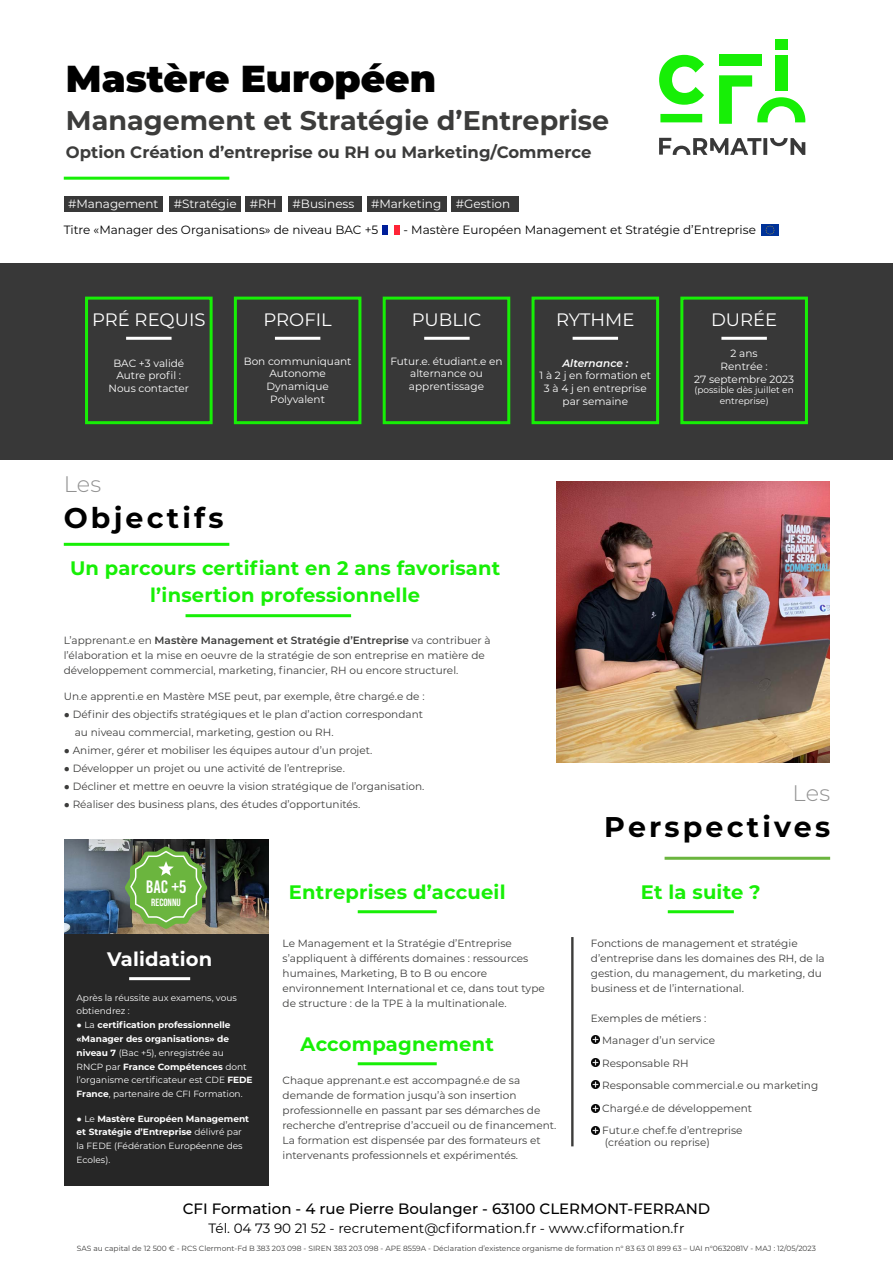
<style>
.page{position:relative;width:893px;height:1263px;background:#fff}
.page>*{position:absolute;margin:0;border:0;box-sizing:border-box;transform-origin:0 0}
.t1{font:900 37.5px "Montserrat";color:#000}
.t2{font:700 28.5px "Montserrat";letter-spacing:.11em;color:#000}
.t3{font:700 27px "Montserrat";color:#3c3c3b}
.t4{font:300 22.5px "Montserrat";letter-spacing:.005em;color:#929292}
.t5{font:700 21px "Montserrat";letter-spacing:.01em;color:#fff}
.t6{font:700 19.5px/27px "Montserrat";letter-spacing:.01em;color:#17ef06;text-align:center}
.t7{font:700 19.5px "Montserrat";letter-spacing:.01em;color:#fff}
.t8{font:18px "Montserrat";color:#fff}
.t9{font:18px "Bebas Kai";color:#fff}
.t10{font:700 16.5px "Montserrat";color:#3c3c3b}
.t11{font:500 15px "Montserrat";color:#000}
.t12{font:13.5px "Montserrat";color:#000}
.t13{font:12px "Montserrat";color:#000}
.t14{font:12px "Montserrat";color:#fff}
.t15{font:10.5px/15px "Montserrat";color:#3c3c3b}
.t16{font:10.5px/12.6px "Montserrat";color:#fff;text-align:center}
.t17{font:italic 600 10.5px "Montserrat";color:#fff}
.t18{font:10.5px "Bebas Neue";color:#fff}
.t19{font:9px/13.8px "Montserrat";color:#fff}
.t20{font:7.5px "Montserrat";color:#3c3c3b}
.s1{font-weight:600}
.s2{font-family:"Arial";font-weight:700;font-size:10.2px}
.s3{font-family:"Arial";font-weight:700}
.s4{font-weight:700}
</style>
<div class="page">
<div style="left:0;top:264px;width:893px;height:196px;background:#383838"></div>
<svg style="left:659px;top:55px;width:45px;height:50px"></svg>
<svg style="left:660px;top:114px;width:42px;height:8px"></svg>
<div style="left:719px;top:55px;width:42px;height:11px;background:#17ef06"></div>
<svg style="left:719px;top:75px;width:86px;height:49px"></svg>
<div style="left:775px;top:55px;width:13px;height:36px;background:#17ef06"></div>
<div style="left:775px;top:39px;width:13px;height:11px;background:#17ef06"></div>
<svg style="left:659px;top:138px;width:146px;height:17px"></svg>
<img style="left:557px;top:481px;width:272px;height:281px">
<hr style="left:64px;top:177px;width:165px;height:3px;background:#17ef06">
<div style="left:85px;top:297px;width:128px;height:127px;border:3px solid #17ef06"></div>
<div style="left:234px;top:297px;width:127px;height:127px;border:3px solid #17ef06"></div>
<div style="left:383px;top:297px;width:127px;height:127px;border:3px solid #17ef06"></div>
<div style="left:531px;top:297px;width:128px;height:127px;border:3px solid #17ef06"></div>
<hr style="left:126px;top:337px;width:46px;height:3px;background:#fff">
<hr style="left:275px;top:337px;width:45px;height:3px;background:#fff">
<hr style="left:424px;top:337px;width:46px;height:3px;background:#fff">
<hr style="left:573px;top:337px;width:45px;height:3px;background:#fff">
<div style="left:680px;top:297px;width:128px;height:127px;border:3px solid #17ef06"></div>
<hr style="left:721px;top:337px;width:46px;height:3px;background:#fff">
<hr style="left:186px;top:614px;width:165px;height:3px;background:#17ef06">
<hr style="left:64px;top:543px;width:165px;height:3px;background:#17ef06">
<hr style="left:665px;top:857px;width:165px;height:3px;background:#6bb53e">
<div style="left:64px;top:196px;width:99px;height:16px;background:#383838"></div>
<div style="left:367px;top:196px;width:79px;height:16px;background:#383838"></div>
<div style="left:246px;top:196px;width:36px;height:16px;background:#383838"></div>
<hr style="left:571px;top:937px;width:3px;height:209px;background:#3c3c3b">
<hr style="left:668px;top:910px;width:66px;height:3px;background:#17ef06">
<hr style="left:358px;top:910px;width:79px;height:3px;background:#17ef06">
<svg style="left:591px;top:1036px;width:8px;height:7px"></svg>
<svg style="left:591px;top:1058px;width:8px;height:8px"></svg>
<svg style="left:591px;top:1081px;width:8px;height:7px"></svg>
<svg style="left:591px;top:1104px;width:8px;height:8px"></svg>
<svg style="left:591px;top:1127px;width:8px;height:7px"></svg>
<hr style="left:358px;top:1062px;width:79px;height:3px;background:#17ef06">
<img style="left:383px;top:225px;width:17px;height:9px">
<img style="left:761px;top:224px;width:17px;height:12px">
<img style="left:64px;top:839px;width:204px;height:95px">
<div style="left:64px;top:934px;width:204px;height:252px;background:#262626"></div>
<hr style="left:129px;top:977px;width:61px;height:3px;background:#fff">
<div style="left:288px;top:196px;width:74px;height:16px;background:#383838"></div>
<div style="left:452px;top:196px;width:67px;height:16px;background:#383838"></div>
<div style="left:169px;top:196px;width:72px;height:16px;background:#383838"></div>
<svg style="left:125px;top:846px;width:82px;height:83px;background:#73a151"></svg>
<h1 class="t1" style="left:66px;top:50px;width:372px">Mastère Européen</h1>
<h3 class="t3" style="left:66px;top:101px;width:545px">Management et Stratégie d’Entreprise</h3>
<h3 class="t10" style="left:66px;top:140px;width:527px">Option Création d’entreprise ou RH ou Marketing/Commerce</h3>
<p class="t14" style="left:68px;top:195px;width:92px">#Management</p>
<p class="t14" style="left:250px;top:195px;width:28px">#RH</p>
<p class="t14" style="left:371px;top:195px;width:72px">#Marketing</p>
<p class="t14" style="left:174px;top:195px;width:64px">#Stratégie</p>
<p class="t14" style="left:293px;top:195px;width:63px">#Business</p>
<p class="t14" style="left:456px;top:195px;width:56px">#Gestion</p>
<p class="t13" style="left:64px;top:221px;width:316px">Titre «Manager des Organisations» de niveau BAC +5</p>
<p class="t13" style="left:404px;top:221px;width:354px">- Mastère Européen Management et Stratégie d’Entreprise</p>
<h3 class="t8" style="left:92px;top:307px;width:115px">PRÉ REQUIS</h3>
<h3 class="t8" style="left:263px;top:307px;width:70px">PROFIL</h3>
<h3 class="t8" style="left:412px;top:307px;width:71px">PUBLIC</h3>
<h3 class="t8" style="left:556px;top:307px;width:80px">RYTHME</h3>
<p class="t16" style="left:109px;top:356px;width:82px">BAC +3 validé<br>Autre profil :<br>Nous contacter</p>
<p class="t16" style="left:244px;top:354px;width:109px">Bon communiquant<br>Autonome<br>Dynamique<br>Polyvalent</p>
<p class="t16" style="left:390px;top:354px;width:114px">Futur.e. étudiant.e en alternance ou apprentissage</p>
<p class="t17" style="left:562px;top:356px;width:67px">Alternance :</p>
<p class="t16" style="left:539px;top:369px;width:113px">1 à 2 j en formation et<br>3 à 4 j en entreprise par semaine</p>
<h3 class="t4" style="left:64px;top:468px;width:39px">Les</h3>
<h2 class="t2" style="left:64px;top:497px;width:161px">Objectifs</h2>
<h3 class="t6" style="left:70px;top:554px;width:432px">Un parcours certifiant en 2 ans favorisant l’insertion professionnelle</h3>
<h3 class="t8" style="left:711px;top:307px;width:68px">DURÉE</h3>
<p class="t16" style="left:694px;top:347px;width:102px">2 ans<br>Rentrée :<br>27 septembre 2023</p>
<p class="t19" style="left:694px;top:384px;width:101px;line-height:10.8px;text-align:center">(possible dès juillet en entreprise)</p>
<p class="t15" style="left:64px;top:632px;width:428px">L’apprenant.e en <span class="s1">Mastère Management et Stratégie d’Entreprise</span> va contribuer à l’élaboration et la mise en oeuvre de la stratégie de son entreprise en matière de développement commercial, marketing, financier, RH ou encore structurel.</p>
<p class="t15" style="left:64px;top:688px;width:362px">Un.e apprenti.e en Mastère MSE peut, par exemple, être chargé.e de :</p>
<p class="t15" style="left:75px;top:704px;width:350px;line-height:18px;text-indent:-11px"><span class="s2">●</span> Définir des objectifs stratégiques et le plan d’action correspondant au niveau commercial, marketing, gestion ou RH.</p>
<p class="t15" style="left:64px;top:742px;width:310px"><span class="s2">●</span> Animer, gérer et mobiliser les équipes autour d’un projet.</p>
<p class="t15" style="left:64px;top:760px;width:283px"><span class="s2">●</span> Développer un projet ou une activité de l’entreprise.</p>
<p class="t15" style="left:64px;top:778px;width:362px"><span class="s2">●</span> Décliner et mettre en oeuvre la vision stratégique de l’organisation.</p>
<p class="t15" style="left:64px;top:796px;width:298px"><span class="s2">●</span> Réaliser des business plans, des études d’opportunités.</p>
<h3 class="t4" style="left:792px;top:778px;width:39px">Les</h3>
<h2 class="t2" style="left:604px;top:806px;width:227px">Perspectives</h2>
<h3 class="t9" style="left:146px;top:877px;width:42px">BAC +5</h3>
<p class="t18" style="left:151px;top:897px;width:31px">RECONNU</p>
<h3 class="t7" style="left:107px;top:945px;width:107px">Validation</h3>
<p class="t19" style="left:77px;top:990px;width:162px">Après la réussite aux examens, vous obtiendrez :</p>
<p class="t19" style="left:77px;top:1018px;width:178px"><span class="s3">●</span> La <span class="s4">certification professionnelle «Manager des organisations» de niveau 7</span> (Bac +5), enregistrée au RNCP par <span class="s4">France Compétences</span> dont l’organisme certificateur est CDE <span class="s4">FEDE France</span>, partenaire de CFI Formation.</p>
<p class="t19" style="left:77px;top:1111px;width:174px"><span class="s3">●</span> Le <span class="s4">Mastère Européen Management et Stratégie d’Entreprise</span> délivré par la FEDE (Fédération Européenne des<br>Ecoles).</p>
<h3 class="t5" style="left:122px;top:1010px;width:115px">Validation</h3>
<p class="t16" style="left:111px;top:1063px;width:137px">Le titre, de niveau licence, est délivré après réussite aux examens</p>
<p class="t16" style="left:118px;top:1113px;width:122px">Il est reconnu par l’Etat<br>Français.</p>
<h3 class="t6" style="left:289px;top:877px;width:218px">Entreprises d’accueil</h3>
<h3 class="t6" style="left:641px;top:877px;width:121px">Et la suite ?</h3>
<p class="t15" style="left:283px;top:936px;width:264px">Le Management et la Stratégie d’Entreprise s’appliquent à différents domaines : ressources humaines, Marketing, B to B ou encore environnement International et ce, dans tout type de structure : de la TPE à la multinationale.</p>
<p class="t15" style="left:591px;top:935px;width:235px">Fonctions de management et stratégie d’entreprise dans les domaines des RH, de la gestion, du management, du marketing, du business et de l’international.</p>
<p class="t15" style="left:602px;top:1006px;width:217px;line-height:22.5px;text-indent:-11px">Exemples de métiers :<br>Manager d’un service<br>Responsable RH<br>Responsable commercial.e ou marketing<br>Chargé.e de développement<br>Futur.e chef.fe d’entreprise</p>
<p class="t15" style="left:605px;top:1134px;width:107px">(création ou reprise)</p>
<h3 class="t6" style="left:301px;top:1029px;width:195px">Accompagnement</h3>
<p class="t15" style="left:283px;top:1073px;width:275px">Chaque apprenant.e est accompagné.e de sa demande de formation jusqu’à son insertion professionnelle en passant par ses démarches de recherche d’entreprise d’accueil ou de financement.<br>La formation est dispensée par des formateurs et intervenants professionnels et expérimentés.</p>
<h3 class="t11" style="left:183px;top:1198px;width:529px">CFI Formation - 4 rue Pierre Boulanger - 63100 CLERMONT-FERRAND</h3>
<p class="t12" style="left:209px;top:1219px;width:477px">Tél. 04 73 90 21 52 - recrutement@cfiformation.fr - www.cfiformation.fr</p>
<p class="t20" style="left:77px;top:1243px;width:741px">SAS au capital de 12 500 € - RCS Clermont-Fd B 383 203 098 - SIREN 383 203 098 - APE 8559A - Déclaration d’existence organisme de formation n° 83 63 01 899 63 – UAI n°0632081V - MAJ : 12/05/2023</p>
</div>
